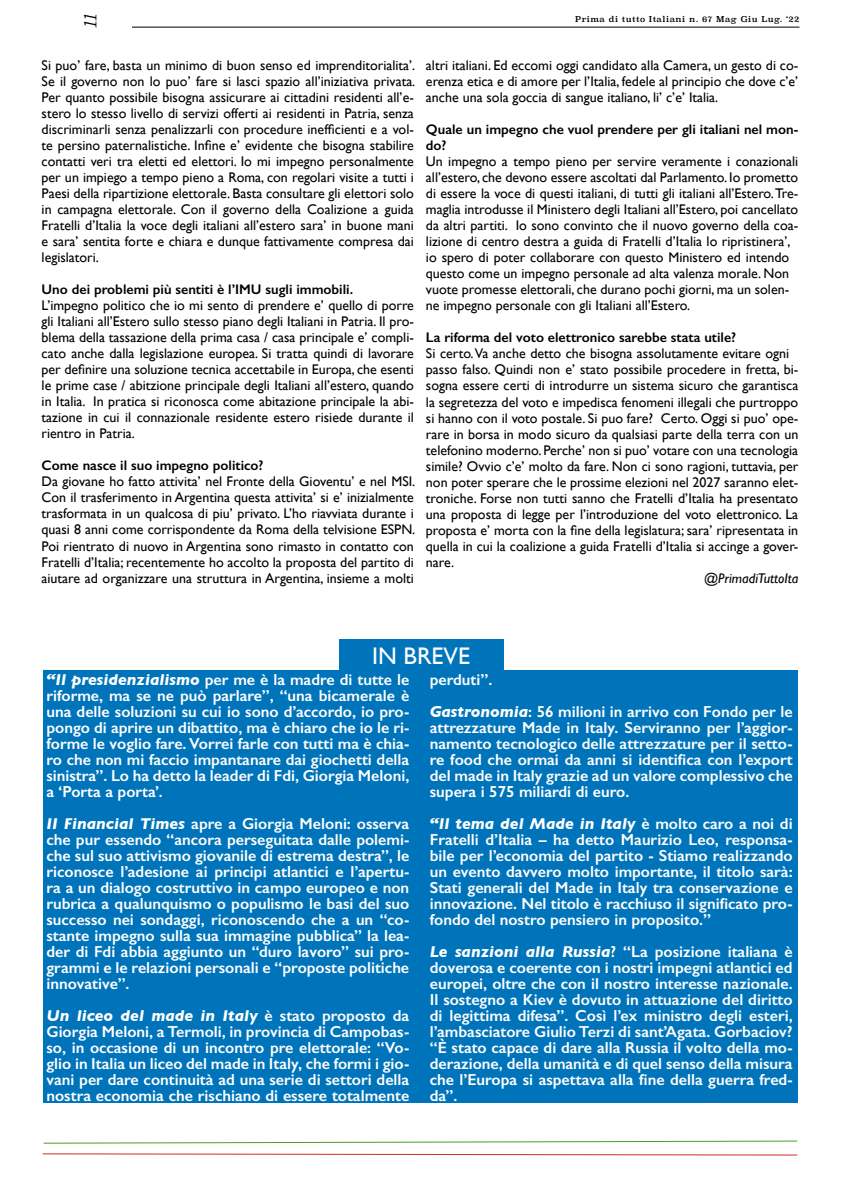
<style>
.page{position:relative;width:842px;height:1191px;background:#fff}
.page>*{position:absolute;margin:0;border:0;box-sizing:border-box;transform-origin:0 0}
.t1{font:24px "Gill Sans";color:#fff}
.t2{font:italic 18px "Source Serif Variable";color:#000}
.t3{font:600 16px/16px "Gill Sans";color:#fff;text-align:justify}
.t4{font:14px/16px "Gill Sans";color:#000;text-align:justify}
.t5{font:600 14px/16px "Gill Sans";color:#000}
.t6{font:italic 14px "Gill Sans";color:#000}
.t7{font:8px "Superclarendon";letter-spacing:.06em;color:#000}
.s1{font-weight:700;font-style:italic}
</style>
<div class="page">
<hr style="left:51px;top:27px;width:748px;height:1px;background:#000">
<div style="left:43px;top:7px;width:89px;height:28px;background:#fff"></div>
<svg style="left:43px;top:1140px;width:755px;height:4px"></svg>
<svg style="left:42px;top:1153px;width:756px;height:3px"></svg>
<div style="left:44px;top:671px;width:754px;height:432px;background:#0074bb"></div>
<div style="left:339px;top:639px;width:164px;height:32px;background:#0074bb"></div>
<p class="t2" style="left:78px;top:28px;width:15px;rotate:-90deg">11</p>
<p class="t4" style="left:42px;top:57px;width:375px">Si puo’ fare, basta un minimo di buon senso ed imprenditorialita’.<br>Se il governo non lo puo’ fare si lasci spazio all’iniziativa privata.<br>Per quanto possibile bisogna assicurare ai cittadini residenti all’e&shy;stero lo stesso livello di servizi offerti ai residenti in Patria, senza discriminarli senza penalizzarli con procedure inefficienti e a vol&shy;te persino paternalistiche. Infine e’ evidente che bisogna stabilire contatti veri tra eletti ed elettori. Io mi impegno personalmente per un impiego a tempo pieno a Roma, con regolari visite a tutti i Paesi della ripartizione elettorale. Basta consultare gli elettori solo in campagna elettorale. Con il governo della Coalizione a guida Fratelli d’Italia la voce degli italiani all’estero sara’ in buone mani e sara’ sentita forte e chiara e dunque fattivamente compresa dai legislatori.</p>
<p class="t5" style="left:42px;top:281px;width:313px">Uno dei problemi più sentiti è l’IMU sugli immobili.</p>
<p class="t4" style="left:42px;top:297px;width:374px">L’impegno politico che io mi sento di prendere e’ quello di porre gli Italiani all’Estero sullo stesso piano degli Italiani in Patria. Il pro&shy;blema della tassazione della prima casa / casa principale e’ compli&shy;cato anche dalla legislazione europea. Si tratta quindi di lavorare per definire una soluzione tecnica accettabile in Europa, che esenti le prime case / abitzione principale degli Italiani all’estero, quando in Italia. In pratica si riconosca come abitazione principale la abi&shy;tazione in cui il connazionale residente estero risiede durante il rientro in Patria.</p>
<p class="t5" style="left:42px;top:457px;width:223px">Come nasce il suo impegno politico?</p>
<p class="t4" style="left:42px;top:473px;width:375px">Da giovane ho fatto attivita’ nel Fronte della Gioventu’ e nel MSI.<br>Con il trasferimento in Argentina questa attivita’ si e’ inizialmente trasformata in un qualcosa di piu’ privato. L’ho riavviata durante i quasi 8 anni come corrispondente da Roma della telvisione ESPN.<br>Poi rientrato di nuovo in Argentina sono rimasto in contatto con Fratelli d’Italia; recentemente ho accolto la proposta del partito di aiutare ad organizzare una struttura in Argentina, insieme a molti</p>
<p class="t7" style="left:575px;top:13px;width:226px">Prima di tutto Italiani n. 67 Mag Giu Lug. ‘22</p>
<p class="t4" style="left:426px;top:57px;width:374px">altri italiani. Ed eccomi oggi candidato alla Camera, un gesto di co&shy;erenza etica e di amore per l’Italia, fedele al principio che dove c’e’ anche una sola goccia di sangue italiano, li’ c’e’ Italia.</p>
<p class="t5" style="left:426px;top:121px;width:374px">Quale un impegno che vuol prendere per gli italiani nel mon&shy;do?</p>
<p class="t4" style="left:426px;top:153px;width:374px;text-align:left">Un impegno a tempo pieno per servire veramente i conazionali all’estero, che devono essere ascoltati dal Parlamento. Io prometto di essere la voce di questi italiani, di tutti gli italiani all’Estero. Tre&shy;maglia introdusse il Ministero degli Italiani all’Estero, poi cancellato da altri partiti. Io sono convinto che il nuovo governo della coa&shy;lizione di centro destra a guida di Fratelli d’Italia lo ripristinera’, io spero di poter collaborare con questo Ministero ed intendo questo come un impegno personale ad alta valenza morale. Non vuote promesse elettorali, che durano pochi giorni, ma un solen&shy;ne impegno personale con gli Italiani all’Estero.</p>
<p class="t5" style="left:426px;top:329px;width:312px">La riforma del voto elettronico sarebbe stata utile?</p>
<p class="t4" style="left:426px;top:345px;width:374px;text-align:left">Si certo. Va anche detto che bisogna assolutamente evitare ogni passo falso. Quindi non e’ stato possibile procedere in fretta, bi&shy;sogna essere certi di introdurre un sistema sicuro che garantisca la segretezza del voto e impedisca fenomeni illegali che purtroppo si hanno con il voto postale. Si puo fare? Certo. Oggi si puo’ ope&shy;rare in borsa in modo sicuro da qualsiasi parte della terra con un telefonino moderno. Perche’ non si puo’ votare con una tecnologia simile? Ovvio c’e’ molto da fare. Non ci sono ragioni, tuttavia, per non poter sperare che le prossime elezioni nel 2027 saranno elet&shy;troniche. Forse non tutti sanno che Fratelli d’Italia ha presentato una proposta di legge per l’introduzione del voto elettronico. La proposta e’ morta con la fine della legislatura; sara’ ripresentata in quella in cui la coalizione a guida Fratelli d’Italia si accinge a gover&shy;nare.</p>
<p class="t6" style="left:704px;top:570px;width:96px">@PrimadiTuttoIta</p>
<h1 class="t1" style="left:372px;top:641px;width:99px">IN BREVE</h1>
<p class="t3" style="left:46px;top:671px;width:364px"><span class="s1">“Il presidenzialismo</span> per me è la madre di tutte le riforme, ma se ne può parlare”, “una bicamerale è una delle soluzioni su cui io sono d’accordo, io pro&shy;pongo di aprire un dibattito, ma è chiaro che io le ri&shy;forme le voglio fare. Vorrei farle con tutti ma è chia&shy;ro che non mi faccio impantanare dai giochetti della sinistra”. Lo ha detto la leader di Fdi, Giorgia Meloni, a ‘Porta a porta’.</p>
<p class="t3" style="left:46px;top:815px;width:364px"><span class="s1">II Financial Times</span> apre a Giorgia Meloni: osserva che pur essendo “ancora perseguitata dalle polemi&shy;che sul suo attivismo giovanile di estrema destra”, le riconosce l’adesione ai principi atlantici e l’apertu&shy;ra a un dialogo costruttivo in campo europeo e non rubrica a qualunquismo o populismo le basi del suo successo nei sondaggi, riconoscendo che a un “co&shy;stante impegno sulla sua immagine pubblica” la lea&shy;der di Fdi abbia aggiunto un “duro lavoro” sui pro&shy;grammi e le relazioni personali e “proposte politiche innovative”.</p>
<p class="t3" style="left:46px;top:1007px;width:364px"><span class="s1">Un liceo del made in Italy</span> è stato proposto da Giorgia Meloni, a Termoli, in provincia di Campobas&shy;so, in occasione di un incontro pre elettorale: “Vo&shy;glio in Italia un liceo del made in Italy, che formi i gio&shy;vani per dare continuità ad una serie di settori della nostra economia che rischiano di essere totalmente</p>
<p class="t3" style="left:430px;top:663px;width:364px;line-height:32px">perduti”.<br><span class="s1">Gastronomia</span>: 56 milioni in arrivo con Fondo per le</p>
<p class="t3" style="left:430px;top:719px;width:364px">attrezzature Made in Italy. Serviranno per l’aggior&shy;namento tecnologico delle attrezzature per il setto&shy;re food che ormai da anni si identifica con l’export del made in Italy grazie ad un valore complessivo che supera i 575 miliardi di euro.</p>
<p class="t3" style="left:430px;top:815px;width:364px"><span class="s1">“Il tema del Made in Italy</span> è molto caro a noi di Fratelli d’Italia – ha detto Maurizio Leo, responsa&shy;bile per l’economia del partito - Stiamo realizzando un evento davvero molto importante, il titolo sarà:<br>Stati generali del Made in Italy tra conservazione e innovazione. Nel titolo è racchiuso il significato pro&shy;fondo del nostro pensiero in proposito.”</p>
<p class="t3" style="left:430px;top:943px;width:364px"><span class="s1">Le sanzioni alla Russia</span>? “La posizione italiana è doverosa e coerente con i nostri impegni atlantici ed europei, oltre che con il nostro interesse nazionale.<br>Il sostegno a Kiev è dovuto in attuazione del diritto di legittima difesa”. Così l’ex ministro degli esteri, l’ambasciatore Giulio Terzi di sant’Agata. Gorbaciov? “È stato capace di dare alla Russia il volto della mo&shy;derazione, della umanità e di quel senso della misura che l’Europa si aspettava alla fine della guerra fred&shy;da”.</p>
</div>
